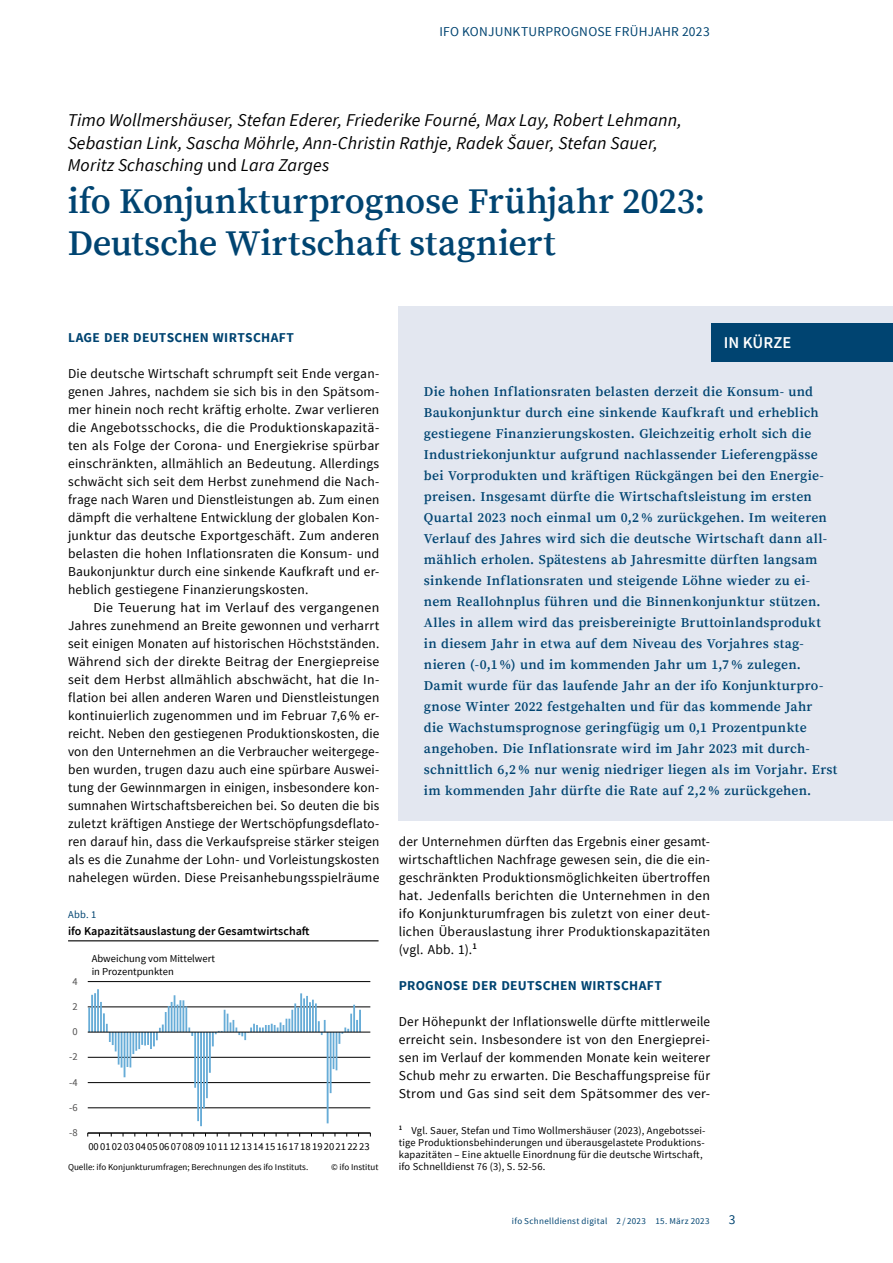
<style>
.page{position:relative;width:893px;height:1263px;background:#fff}
.page>*{position:absolute;margin:0;border:0;box-sizing:border-box;transform-origin:0 0}
.t1{font:600 36px/42px "Source Serif Pro";letter-spacing:-.005em;color:#004471}
.t2{font:italic 18px/22.5px "Source Sans Pro";letter-spacing:.01em;color:#000}
.t3{font:600 16.5px "Source Sans Pro";color:#fff}
.t4{font:13.5px/18px "Source Sans Pro";letter-spacing:.02em;color:#000;text-align:justify}
.t5{font:600 13.5px/21px "Source Serif Pro";letter-spacing:.015em;color:#004471}
.t6{font:700 13.5px "Source Sans Pro";letter-spacing:.02em;color:#004471}
.t7{font:13.5px "Source Sans Pro";letter-spacing:.015em;color:#004471}
.t8{font:600 12px "Source Sans Pro";color:#000}
.t9{font:10.5px/12px "Source Sans Pro";letter-spacing:.015em;color:#000}
.t10{font:10.5px "Source Sans Pro";color:#504f4f}
.t11{font:10.5px "Source Sans Pro";color:#004471}
.t12{font:9px "Source Sans Pro";color:#000}
.t13{font:9px "Source Sans Pro";letter-spacing:.035em;color:#004471}
.s1{font-style:normal}
</style>
<div class="page">
<div style="left:398px;top:306px;width:495px;height:515px;background:#e3e7f0"></div>
<div style="left:711px;top:323px;width:182px;height:38px;background:#004471"></div>
<hr style="left:88px;top:981px;width:282px;height:1px;background:#000">
<hr style="left:88px;top:1006px;width:282px;height:1px;background:#000">
<hr style="left:88px;top:1057px;width:282px;height:1px;background:#000">
<hr style="left:88px;top:1082px;width:282px;height:1px;background:#000">
<hr style="left:88px;top:1107px;width:282px;height:1px;background:#000">
<svg style="left:88px;top:989px;width:273px;height:137px"></svg>
<hr style="left:88px;top:1133px;width:282px;height:1px;background:#000">
<hr style="left:88px;top:1032px;width:282px;height:1px;background:#000">
<hr style="left:68px;top:940px;width:310px;height:1px;background:#000">
<p class="t7" style="left:439px;top:23px;width:272px">IFO KONJUNKTURPROGNOSE FRÜHJAHR 2023</p>
<h2 class="t2" style="left:68px;top:109px;width:616px">Timo Wollmershäuser, Stefan Ederer, Friederike Fourné, Max Lay, Robert Lehmann,<br>Sebastian Link, Sascha Möhrle, Ann-Christin Rathje, Radek Šauer, Stefan Sauer,<br>Moritz Schasching <span class="s1">und</span> Lara Zarges</h2>
<h1 class="t1" style="left:68px;top:181px;width:639px">ifo Konjunkturprognose Frühjahr 2023:<br>Deutsche Wirtschaft stagniert</h1>
<p class="t6" style="left:68px;top:329px;width:227px">LAGE DER DEUTSCHEN WIRTSCHAFT</p>
<p class="t4" style="left:68px;top:365px;width:313px">Die deutsche Wirtschaft schrumpft seit Ende vergan&shy;genen Jahres, nachdem sie sich bis in den Spätsom&shy;mer hinein noch recht kräftig erholte. Zwar verlieren die Angebotsschocks, die die Produktionskapazitä&shy;ten als Folge der Corona- und Energiekrise spürbar einschränkten, allmählich an Bedeutung. Allerdings schwächt sich seit dem Herbst zunehmend die Nach&shy;frage nach Waren und Dienstleistungen ab. Zum einen dämpft die verhaltene Entwicklung der globalen Kon&shy;junktur das deutsche Exportgeschäft. Zum anderen belasten die hohen Inflationsraten die Konsum- und Baukonjunktur durch eine sinkende Kaufkraft und er&shy;heblich gestiegene Finanzierungskosten.</p>
<p class="t4" style="left:68px;top:599px;width:313px;text-indent:26px">Die Teuerung hat im Verlauf des vergangenen Jahres zunehmend an Breite gewonnen und verharrt seit einigen Monaten auf historischen Höchstständen.<br>Während sich der direkte Beitrag der Energiepreise seit dem Herbst allmählich abschwächt, hat die In&shy;flation bei allen anderen Waren und Dienstleistungen kontinuierlich zugenommen und im Februar 7,6 % er&shy;reicht. Neben den gestiegenen Produktionskosten, die von den Unternehmen an die Verbraucher weitergege&shy;ben wurden, trugen dazu auch eine spürbare Auswei&shy;tung der Gewinnmargen in einigen, insbesondere kon&shy;sumnahen Wirtschaftsbereichen bei. So deuten die bis zuletzt kräftigen Anstiege der Wertschöpfungsdeflato&shy;ren darauf hin, dass die Verkaufspreise stärker steigen als es die Zunahme der Lohn- und Vorleistungskosten nahelegen würden. Diese Preisanhebungsspielräume</p>
<p class="t11" style="left:68px;top:908px;width:30px">Abb. 1</p>
<p class="t8" style="left:68px;top:924px;width:243px">ifo Kapazitätsauslastung der Gesamtwirtschaft</p>
<p class="t10" style="left:72px;top:975px;width:7px">4</p>
<p class="t10" style="left:72px;top:1000px;width:7px">2</p>
<p class="t10" style="left:72px;top:1025px;width:7px">0</p>
<p class="t10" style="left:69px;top:1050px;width:10px">-2</p>
<p class="t10" style="left:69px;top:1076px;width:10px">-4</p>
<p class="t10" style="left:69px;top:1101px;width:10px">-6</p>
<p class="t10" style="left:69px;top:1126px;width:10px">-8</p>
<p class="t9" style="left:92px;top:952px;width:125px;line-height:13.2px">Abweichung vom Mittelwert in Prozentpunkten</p>
<p class="t9" style="left:88px;top:1141px;width:283px">000102030405060708091011121314151617181920212223</p>
<p class="t12" style="left:68px;top:1161px;width:242px">Quelle: ifo Konjunkturumfragen; Berechnungen des ifo Instituts.</p>
<p class="t12" style="left:331px;top:1161px;width:49px">© ifo Institut</p>
<p class="t3" style="left:724px;top:332px;width:69px">IN KÜRZE</p>
<p class="t5" style="left:424px;top:382px;width:415px">Die hohen Inflationsraten belasten derzeit die Konsum- und Baukonjunktur durch eine sinkende Kaufkraft und erheblich gestiegene Finanzierungskosten. Gleichzeitig erholt sich die Industriekonjunktur aufgrund nachlassender Lieferengpässe bei Vorprodukten und kräftigen Rückgängen bei den Energie&shy;preisen. Insgesamt dürfte die Wirtschaftsleistung im ersten Quartal 2023 noch einmal um 0,2 % zurückgehen. Im weiteren Verlauf des Jahres wird sich die deutsche Wirtschaft dann all&shy;mählich erholen. Spätestens ab Jahresmitte dürften langsam sinkende Inflationsraten und steigende Löhne wieder zu ei&shy;nem Reallohnplus führen und die Binnenkonjunktur stützen.<br>Alles in allem wird das preisbereinigte Bruttoinlandsprodukt<br>in diesem Jahr in etwa auf dem Niveau des Vorjahres stag&shy;nieren (-0,1%) und im kommenden Jahr um 1,7 % zulegen.<br>Damit wurde für das laufende Jahr an der ifo Konjunkturpro&shy;gnose Winter 2022 festgehalten und für das kommende Jahr<br>die Wachstumsprognose geringfügig um 0,1 Prozentpunkte angehoben. Die Inflationsrate wird im Jahr 2023 mit durch&shy;schnittlich 6,2 % nur wenig niedriger liegen als im Vorjahr. Erst im kommenden Jahr dürfte die Rate auf 2,2 % zurückgehen.</p>
<p class="t4" style="left:399px;top:833px;width:313px">der Unternehmen dürften das Ergebnis einer gesamt&shy;wirtschaftlichen Nachfrage gewesen sein, die die ein&shy;geschränkten Produktionsmöglichkeiten übertroffen hat. Jedenfalls berichten die Unternehmen in den ifo Konjunkturumfragen bis zuletzt von einer deut&shy;lichen Überauslastung ihrer Produktionskapazitäten (vgl. Abb. 1).<sup>1</sup></p>
<p class="t6" style="left:399px;top:977px;width:265px">PROGNOSE DER DEUTSCHEN WIRTSCHAFT</p>
<p class="t4" style="left:399px;top:1013px;width:313px">Der Höhepunkt der Inflationswelle dürfte mittlerweile erreicht sein. Insbesondere ist von den Energieprei&shy;sen im Verlauf der kommenden Monate kein weiterer Schub mehr zu erwarten. Die Beschaffungspreise für Strom und Gas sind seit dem Spätsommer des ver-</p>
<p class="t9" style="left:399px;top:1125px;width:308px"><sup>1</sup> Vgl. Sauer, Stefan und Timo Wollmershäuser (2023), Angebotssei&shy;tige Produktionsbehinderungen und überausgelastete Produktions&shy;kapazitäten – Eine aktuelle Einordnung für die deutsche Wirtschaft, ifo Schnelldienst 76 (3), S. 52-56.</p>
<p class="t13" style="left:512px;top:1215px;width:199px">ifo Schnelldienst digital 2 / 2023 15. März 2023</p>
<p class="t7" style="left:729px;top:1211px;width:8px">3</p>
</div>
